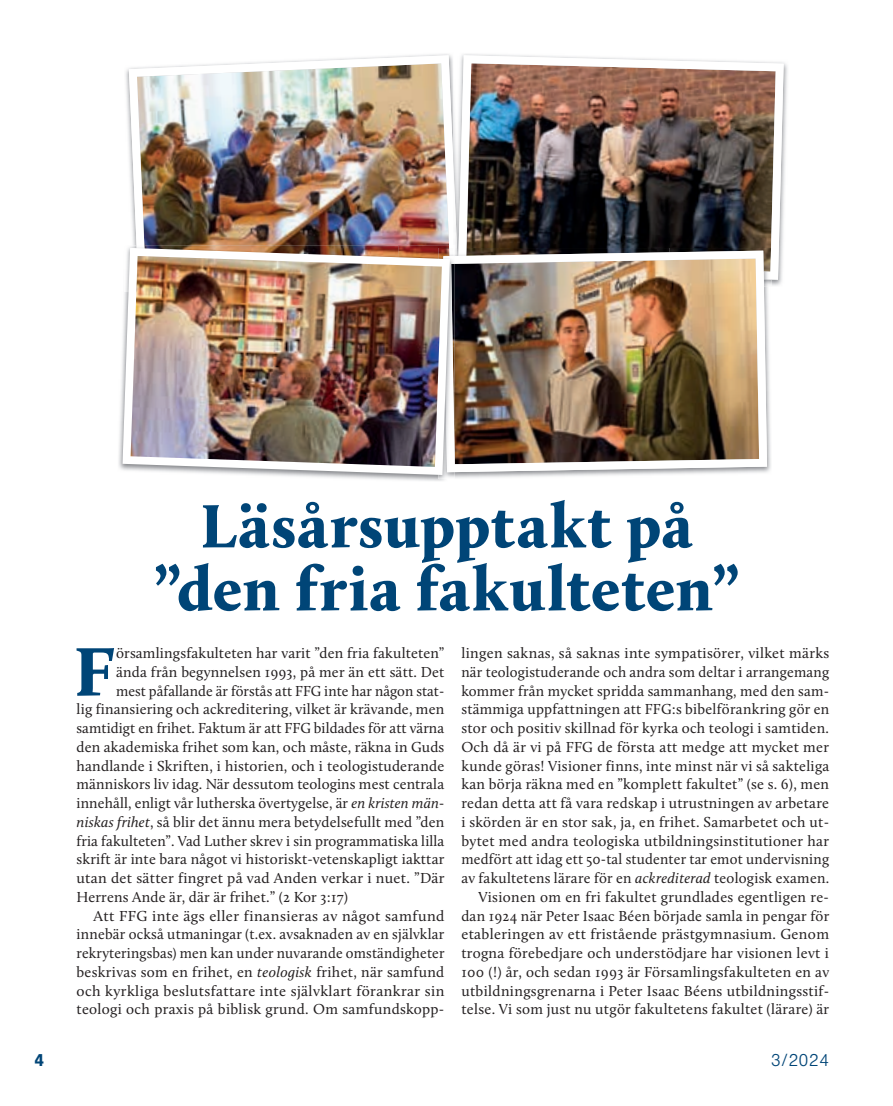
<style>
.page{position:relative;width:893px;height:1106px;background:#fff}
.page>*{position:absolute;margin:0;border:0;box-sizing:border-box;transform-origin:0 0}
.t1{font:900 70.95px "Calluna";color:#004577}
.t2{font:900 63px/63px "Calluna";letter-spacing:.02em;color:#004577;text-align:center}
.t3{font:300 18px "Nimbus San";color:#004577}
.t4{font:700 18px "Nimbus San";color:#004577}
.t5{font:15px/18.8px "Calluna";letter-spacing:.015em;color:#231f20;text-align:right}
.s1{font-style:italic}
</style>
<div class="page">
<img style="left:129px;top:55px;width:324px;height:190px">
<img style="left:453px;top:98px;width:5px;height:147px">
<img style="left:453px;top:161px;width:4px;height:84px">
<img style="left:458px;top:55px;width:326px;height:225px">
<img style="left:454px;top:287px;width:317px;height:191px">
<svg style="left:767px;top:279px;width:4px;height:8px"></svg>
<img style="left:459px;top:248px;width:312px;height:31px">
<img style="left:454px;top:251px;width:313px;height:221px">
<img style="left:118px;top:344px;width:327px;height:137px">
<img style="left:137px;top:245px;width:312px;height:3px">
<img style="left:438px;top:472px;width:16px;height:7px">
<svg style="left:453px;top:245px;width:6px;height:11px"></svg>
<img style="left:450px;top:259px;width:4px;height:154px">
<img style="left:123px;top:248px;width:327px;height:227px">
<h2 class="t2" style="left:154px;top:493px;width:586px">Läsårsupptakt på ”den fria fakulteten”</h2>
<h1 class="t1" style="left:74px;top:627px;width:42px">F</h1>
<p class="t5" style="left:116px;top:643px;width:330px">örsamlingsfakulteten har varit ”den fria fakulteten”</p>
<p class="t5" style="left:116px;top:662px;width:330px">ända från begynnelsen 1993, på mer än ett sätt. Det</p>
<p class="t5" style="left:116px;top:681px;width:330px">mest påfallande är förstås att FFG inte har någon stat-</p>
<p class="t5" style="left:77px;top:699px;width:369px">lig finansiering och ackreditering, vilket är krävande, men</p>
<p class="t5" style="left:77px;top:718px;width:369px">samtidigt en frihet. Faktum är att FFG bildades för att värna</p>
<p class="t5" style="left:77px;top:737px;width:369px">den akademiska frihet som kan, och måste, räkna in Guds</p>
<p class="t5" style="left:77px;top:756px;width:369px">handlande i Skriften, i historien, och i teologistuderande</p>
<p class="t5" style="left:77px;top:774px;width:369px">människors liv idag. När dessutom teologins mest centrala</p>
<p class="t5" style="left:77px;top:793px;width:369px">innehåll, enligt vår lutherska övertygelse, är <span class="s1">en kristen män-</span></p>
<p class="t5" style="left:77px;top:812px;width:369px"><span class="s1">niskas frihet</span>, så blir det ännu mera betydelsefullt med ”den</p>
<p class="t5" style="left:77px;top:831px;width:369px">fria fakulteten”. Vad Luther skrev i sin programmatiska lilla</p>
<p class="t5" style="left:77px;top:849px;width:369px">skrift är inte bara något vi historiskt-vetenskapligt iakttar</p>
<p class="t5" style="left:77px;top:868px;width:369px">utan det sätter fingret på vad Anden verkar i nuet. ”Där</p>
<p class="t5" style="left:77px;top:887px;width:273px">Herrens Ande är, där är frihet.” (2 Kor 3:17)</p>
<p class="t5" style="left:93px;top:906px;width:353px">Att FFG inte ägs eller finansieras av något samfund</p>
<p class="t5" style="left:77px;top:924px;width:369px">innebär också utmaningar (t.ex. avsaknaden av en självklar</p>
<p class="t5" style="left:77px;top:943px;width:369px">rekryteringsbas) men kan under nuvarande omständigheter</p>
<p class="t5" style="left:77px;top:962px;width:369px">beskrivas som en frihet, en <span class="s1">teologisk</span> frihet, när samfund</p>
<p class="t5" style="left:77px;top:981px;width:369px">och kyrkliga beslutsfattare inte självklart förankrar sin</p>
<p class="t5" style="left:77px;top:999px;width:369px">teologi och praxis på biblisk grund. Om samfundskopp-</p>
<p class="t5" style="left:461px;top:643px;width:370px">lingen saknas, så saknas inte sympatisörer, vilket märks när teologistuderande och andra som deltar i arrangemang kommer från mycket spridda sammanhang, med den sam&shy;stämmiga uppfattningen att FFG:s bibelförankring gör en stor och positiv skillnad för kyrka och teologi i samtiden.<br>Och då är vi på FFG de första att medge att mycket mer kunde göras! Visioner finns, inte minst när vi så sakteliga kan börja räkna med en ”komplett fakultet” (se s. 6), men redan detta att få vara redskap i utrustningen av arbetare i skörden är en stor sak, ja, en frihet. Samarbetet och ut&shy;bytet med andra teologiska utbildningsinstitutioner har medfört att idag ett 50-tal studenter tar emot undervisning av fakultetens lärare för en <span class="s1">ackrediterad</span> teologisk examen.<br>Visionen om en fri fakultet grundlades egentligen re&shy;dan 1924 när Peter Isaac Béen började samla in pengar för etableringen av ett fristående prästgymnasium. Genom trogna förebedjare och understödjare har visionen levt i 100 (!) år, och sedan 1993 är Församlingsfakulteten en av utbildningsgrenarna i Peter Isaac Béens utbildningsstif&shy;telse. Vi som just nu utgör fakultetens fakultet (lärare) är</p>
<p class="t4" style="left:34px;top:1050px;width:12px">4</p>
<p class="t3" style="left:771px;top:1050px;width:60px">3/2024</p>
</div>
